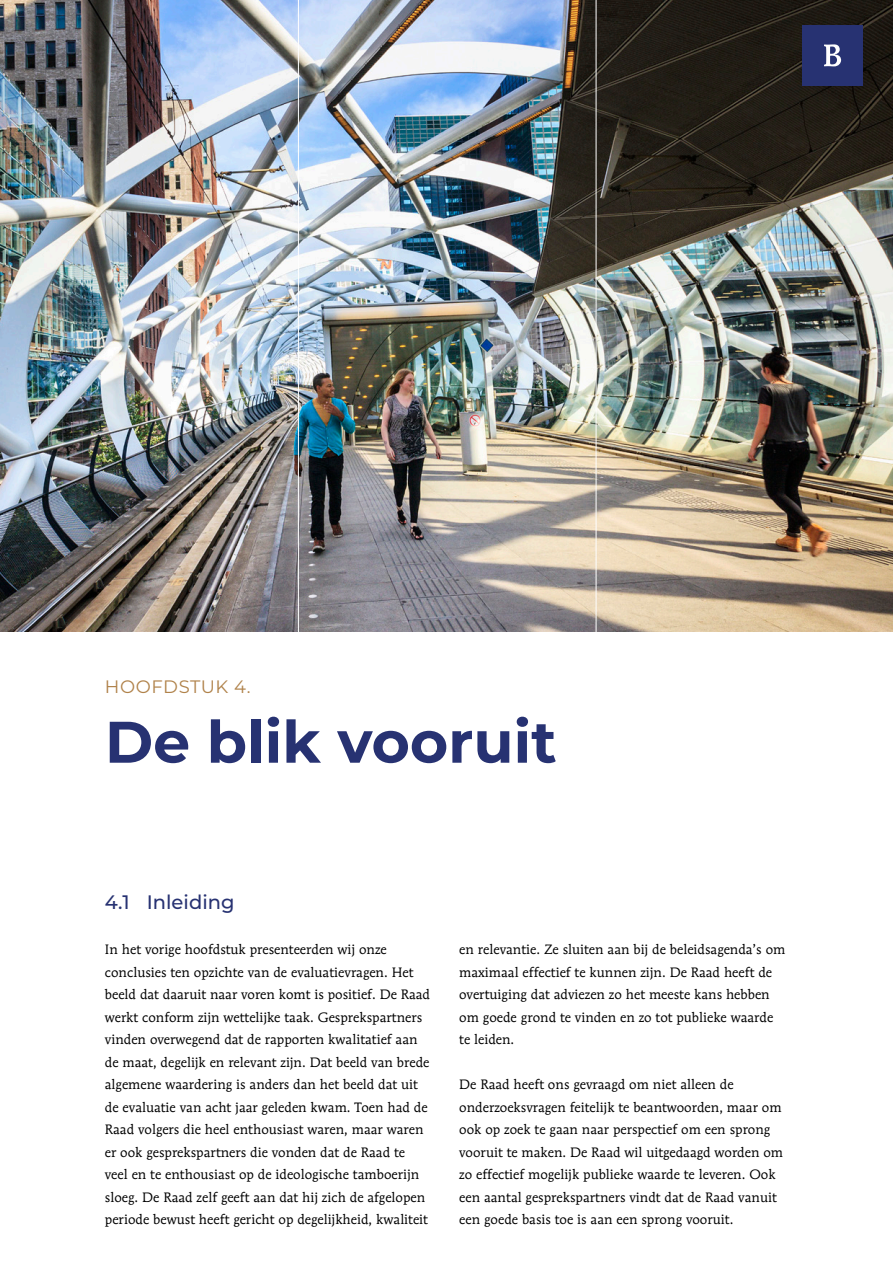
<style>
.page{position:relative;width:893px;height:1263px;background:#fff}
.page>*{position:absolute;margin:0;border:0;box-sizing:border-box;transform-origin:0 0}
.Heading{font:700 58.5px "Montserrat";color:#273272}
.Kop_2_met_10_mm_insp{font:500 19.5px "Montserrat";color:#273272}
.Hoofdstuknummer_labe{font:18px "Montserrat";letter-spacing:.03em;color:#b0824a}
.Brood_wit_na{font:13.5px/22.5px "Mendoza Roman Std";color:#000}
</style>
<div class="page">
<img style="left:0;top:0;width:893px;height:631px">
<hr style="left:298px;top:0;width:1px;height:639px;background:#fff">
<hr style="left:596px;top:0;width:1px;height:639px;background:#fff">
<div style="left:802px;top:25px;width:60px;height:60px;background:#273272"></div>
<svg style="left:824px;top:44px;width:17px;height:22px"></svg>
<p class="Hoofdstuknummer_labe" style="left:105px;top:674px;width:147px">HOOFDSTUK 4.</p>
<h2 class="Heading" style="left:105px;top:700px;width:453px">De blik vooruit</h2>
<h3 class="Kop_2_met_10_mm_insp" style="left:105px;top:888px;width:131px">4.1 Inleiding</h3>
<p class="Brood_wit_na" style="left:105px;top:938px;width:327px">In het vorige hoofdstuk presenteerden wij onze conclusies ten opzichte van de evaluatievragen. Het beeld dat daaruit naar voren komt is positief. De Raad werkt conform zijn wettelijke taak. Gesprekspartners vinden overwegend dat de rapporten kwalitatief aan de maat, degelijk en relevant zijn. Dat beeld van brede algemene waardering is anders dan het beeld dat uit de evaluatie van acht jaar geleden kwam. Toen had de Raad volgers die heel enthousiast waren, maar waren er ook gesprekspartners die vonden dat de Raad te veel en te enthousiast op de ideologische tamboerijn sloeg. De Raad zelf geeft aan dat hij zich de afgelopen periode bewust heeft gericht op degelijkheid, kwaliteit</p>
<p class="Brood_wit_na" style="left:459px;top:938px;width:328px">en relevantie. Ze sluiten aan bij de beleidsagenda’s om maximaal effectief te kunnen zijn. De Raad heeft de overtuiging dat adviezen zo het meeste kans hebben om goede grond te vinden en zo tot publieke waarde te leiden.</p>
<p class="Brood_wit_na" style="left:459px;top:1073px;width:325px">De Raad heeft ons gevraagd om niet alleen de onderzoeksvragen feitelijk te beantwoorden, maar om ook op zoek te gaan naar perspectief om een sprong vooruit te maken. De Raad wil uitgedaagd worden om zo effectief mogelijk publieke waarde te leveren. Ook een aantal gesprekspartners vindt dat de Raad vanuit een goede basis toe is aan een sprong vooruit.</p>
</div>
